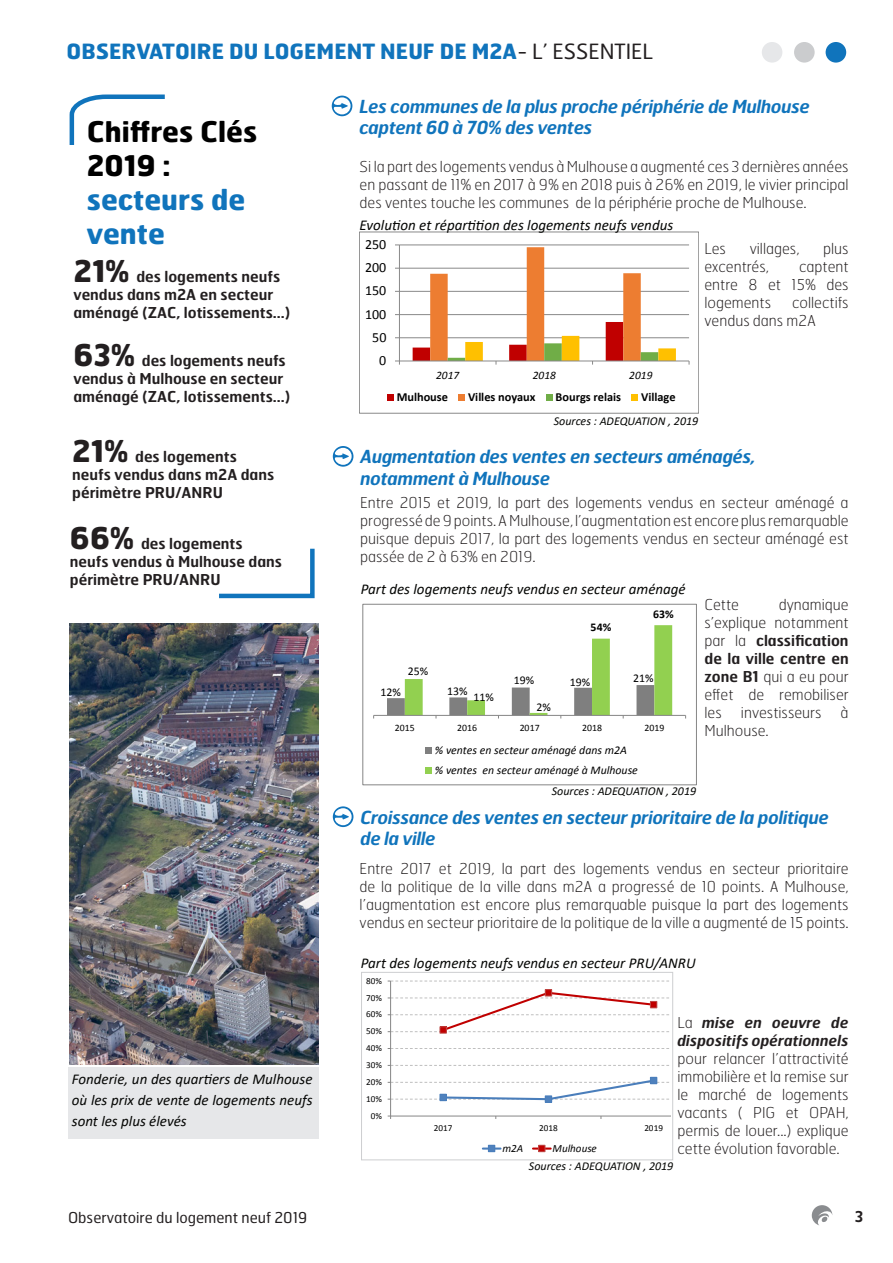
<style>
.page{position:relative;width:893px;height:1263px;background:#fff}
.page>*{position:absolute;margin:0;border:0;box-sizing:border-box;transform-origin:0 0}
.t1{font:700 28.5px/34.2px "Hermes FB";color:#000}
.t2{font:700 28.5px/34.2px "Hermes FB";color:#1074bc}
.t3{font:700 21px "Hermes FB";color:#1074bc}
._03__Chapeau_variant{font:italic 600 18px/21.6px "Hermes FB";letter-spacing:-.02em;color:#1074bc}
._04__Titre_intermédi{font:100 15px/18px "Hermes FB";color:#231f20;text-align:justify}
.t4{font:600 15px/18px "Hermes FB";color:#231f20}
._05__Texte_général_e{font:italic 15px/21px "Calibri";color:#040503;text-align:justify}
.t5{font:15px "Hermes FB";color:#231f20}
.t6{font:13.95px "Calibri";letter-spacing:.005em;color:#000}
.t7{font:700 12.3px "Calibri";color:#000}
._05__Texte_général_e-2{font:italic 12px "Calibri";color:#040503}
.t8{font:italic 11.85px/20.2px "Calibri";color:#000}
.t9{font:11.85px "Calibri";letter-spacing:.005em;color:#000}
.t10{font:700 11.85px "Calibri";color:#000}
.t11{font:italic 11.4px "Calibri";color:#000}
.t12{font:italic 11.1px "Calibri";color:#000}
.t13{font:9.75px "Calibri";color:#000}
.t14{font:9.15px "Calibri";color:#000}
.s1{font-weight:400;color:#231f20}
.s2{font-weight:700;font-size:30px}
.s3{font-weight:600}
.s4{font-weight:600;font-style:italic}
</style>
<div class="page">
<div style="left:826px;top:42px;width:20px;height:21px;background:#1074bc;border-radius:50%"></div>
<div style="left:794px;top:42px;width:21px;height:21px;background:#cbccce;border-radius:50%"></div>
<div style="left:762px;top:42px;width:20px;height:21px;background:#e6e7e9;border-radius:50%"></div>
<svg style="left:812px;top:1205px;width:20px;height:20px"></svg>
<img style="left:69px;top:624px;width:250px;height:440px">
<svg style="left:69px;top:94px;width:96px;height:51px"></svg>
<svg style="left:219px;top:548px;width:96px;height:51px"></svg>
<svg style="left:333px;top:446px;width:20px;height:21px"></svg>
<hr style="left:374px;top:715px;width:312px;height:1px;background:#868686">
<svg style="left:387px;top:625px;width:285px;height:93px"></svg>
<div style="left:425px;top:747px;width:7px;height:6px;background:#7f7f7f"></div>
<div style="left:425px;top:767px;width:7px;height:6px;background:#92d050"></div>
<div style="left:362px;top:604px;width:335px;height:181px;border:1px solid #868686"></div>
<svg style="left:333px;top:806px;width:20px;height:21px"></svg>
<svg style="left:387px;top:980px;width:284px;height:173px"></svg>
<svg style="left:332px;top:96px;width:20px;height:20px"></svg>
<hr style="left:399px;top:337px;width:290px;height:1px;background:#898989">
<hr style="left:399px;top:314px;width:290px;height:1px;background:#898989">
<hr style="left:399px;top:291px;width:290px;height:1px;background:#898989">
<hr style="left:399px;top:268px;width:290px;height:1px;background:#898989">
<hr style="left:399px;top:245px;width:290px;height:1px;background:#898989">
<hr style="left:399px;top:245px;width:1px;height:116px;background:#898989">
<hr style="left:399px;top:361px;width:290px;height:1px;background:#898989">
<svg style="left:413px;top:247px;width:263px;height:118px"></svg>
<div style="left:387px;top:394px;width:7px;height:7px;background:#c00000"></div>
<div style="left:458px;top:394px;width:7px;height:7px;background:#ed7d31"></div>
<div style="left:546px;top:394px;width:6px;height:7px;background:#70ad47"></div>
<div style="left:631px;top:394px;width:7px;height:7px;background:#ffc000"></div>
<div style="left:359px;top:232px;width:340px;height:181px;border:1px solid #898989"></div>
<div style="left:361px;top:972px;width:312px;height:188px;border:1px solid #cdced0"></div>
<div style="left:68px;top:1067px;width:251px;height:71px;background:#e6e7e9"></div>
<p class="t3" style="left:67px;top:38px;width:588px">OBSERVATOIRE DU LOGEMENT NEUF DE M2A<span class="s1">- L’ ESSENTIEL</span></p>
<p class="t1" style="left:87px;top:113px;width:172px">Chiffres Clés<br>2019 :</p>
<p class="t2" style="left:87px;top:182px;width:160px">secteurs de vente</p>
<p class="t4" style="left:73px;top:267px;width:219px"><span class="s2">21%</span> des logements neufs vendus dans m2A en secteur aménagé (ZAC, lotissements...)</p>
<p class="t4" style="left:73px;top:351px;width:219px"><span class="s2">63%</span> des logements neufs vendus à Mulhouse en secteur aménagé (ZAC, lotissements...)</p>
<p class="t4" style="left:72px;top:447px;width:204px"><span class="s2">21%</span> des logements neufs vendus dans m2A dans périmètre PRU/ANRU</p>
<p class="t4" style="left:70px;top:534px;width:214px"><span class="s2">66%</span> des logements neufs vendus à Mulhouse dans périmètre PRU/ANRU</p>
<p class="_05__Texte_général_e" style="left:72px;top:1068px;width:242px">Fonderie, un des quartiers de Mulhouse où les prix de vente de logements neufs sont les plus élevés</p>
<p class="_03__Chapeau_variant" style="left:359px;top:95px;width:452px">Les communes de la plus proche périphérie de Mulhouse captent 60 à 70% des ventes</p>
<p class="_04__Titre_intermédi" style="left:360px;top:157px;width:490px">Si la part des logements vendus à Mulhouse a augmenté ces 3 dernières années en passant de 11% en 2017 à 9% en 2018 puis à 26% en 2019, le vivier principal des ventes touche les communes de la périphérie proche de Mulhouse.</p>
<p class="_05__Texte_général_e" style="left:360px;top:214px;width:315px">Evolution et répartition des logements neufs vendus</p>
<p class="t6" style="left:365px;top:236px;width:23px">250</p>
<p class="t6" style="left:365px;top:259px;width:23px">200</p>
<p class="t6" style="left:365px;top:282px;width:23px">150</p>
<p class="t6" style="left:365px;top:305px;width:23px">100</p>
<p class="t6" style="left:372px;top:328px;width:16px">50</p>
<p class="t6" style="left:379px;top:352px;width:9px">0</p>
<p class="t11" style="left:436px;top:368px;width:25px">2017</p>
<p class="t11" style="left:533px;top:368px;width:25px">2018</p>
<p class="t11" style="left:629px;top:368px;width:25px">2019</p>
<p class="t7" style="left:397px;top:389px;width:53px">Mulhouse</p>
<p class="t7" style="left:468px;top:389px;width:69px">Villes noyaux</p>
<p class="t7" style="left:556px;top:389px;width:67px">Bourgs relais</p>
<p class="t7" style="left:641px;top:389px;width:36px">Village</p>
<p class="_04__Titre_intermédi" style="left:704px;top:239px;width:23px">Les</p>
<p class="_04__Titre_intermédi" style="left:750px;top:239px;width:51px">villages,</p>
<p class="_04__Titre_intermédi" style="left:823px;top:239px;width:27px">plus</p>
<p class="_04__Titre_intermédi" style="left:704px;top:257px;width:66px">excentrés,</p>
<p class="_04__Titre_intermédi" style="left:704px;top:257px;width:146px;text-indent:95px">captent entre 8 et 15% des logements</p>
<p class="_04__Titre_intermédi" style="left:704px;top:293px;width:146px;text-indent:88px">collectifs vendus dans m2A</p>
<p class="_05__Texte_général_e-2" style="left:554px;top:413px;width:146px">Sources : ADEQUATION , 2019</p>
<p class="_03__Chapeau_variant" style="left:360px;top:445px;width:397px">Augmentation des ventes en secteurs aménagés, notamment à Mulhouse</p>
<p class="_04__Titre_intermédi" style="left:360px;top:494px;width:490px">Entre 2015 et 2019, la part des logements vendus en secteur aménagé a progressé de 9 points. A Mulhouse, l’augmentation est encore plus remarquable puisque depuis 2017, la part des logements vendus en secteur aménagé est passée de 2 à 63% en 2019.</p>
<p class="_05__Texte_général_e" style="left:361px;top:578px;width:327px">Part des logements neufs vendus en secteur aménagé</p>
<p class="t9" style="left:408px;top:664px;width:22px">25%</p>
<p class="t9" style="left:380px;top:685px;width:22px">12%</p>
<p class="t9" style="left:447px;top:683px;width:22px">13%</p>
<p class="t9" style="left:473px;top:690px;width:22px">11%</p>
<p class="t10" style="left:591px;top:619px;width:22px">54%</p>
<p class="t10" style="left:653px;top:606px;width:22px">63%</p>
<p class="t9" style="left:514px;top:672px;width:22px">19%</p>
<p class="t9" style="left:570px;top:674px;width:22px">19%</p>
<p class="t9" style="left:633px;top:671px;width:22px">21%</p>
<p class="t9" style="left:537px;top:700px;width:16px">2%</p>
<p class="t13" style="left:395px;top:722px;width:21px">2015</p>
<p class="t13" style="left:457px;top:722px;width:21px">2016</p>
<p class="t13" style="left:520px;top:722px;width:21px">2017</p>
<p class="t13" style="left:582px;top:722px;width:21px">2018</p>
<p class="t13" style="left:644px;top:722px;width:21px">2019</p>
<p class="t8" style="left:435px;top:739px;width:204px">% ventes en secteur aménagé dans m2A % ventes en secteur aménagé à Mulhouse</p>
<p class="_05__Texte_général_e-2" style="left:552px;top:783px;width:146px">Sources : ADEQUATION , 2019</p>
<p class="_04__Titre_intermédi" style="left:704px;top:595px;width:146px;text-indent:74px">dynamique s’explique notamment par la <span class="s3">classification de la ville centre en zone B1</span> qui a eu pour effet de remobiliser les</p>
<p class="_04__Titre_intermédi" style="left:704px;top:595px;width:36px">Cette</p>
<p class="_04__Titre_intermédi" style="left:741px;top:703px;width:82px">investisseurs</p>
<p class="_04__Titre_intermédi" style="left:841px;top:703px;width:9px">à</p>
<p class="_04__Titre_intermédi" style="left:704px;top:721px;width:66px">Mulhouse.</p>
<p class="_03__Chapeau_variant" style="left:360px;top:805px;width:470px">Croissance des ventes en secteur prioritaire de la politique de la ville</p>
<p class="_04__Titre_intermédi" style="left:360px;top:859px;width:491px">Entre 2017 et 2019, la part des logements vendus en secteur prioritaire de la politique de la ville dans m2A a progressé de 10 points. A Mulhouse, l’augmentation est encore plus remarquable puisque la part des logements vendus en secteur prioritaire de la politique de la ville a augmenté de 15 points.</p>
<p class="_05__Texte_général_e" style="left:361px;top:951px;width:336px">Part des logements neufs vendus en secteur PRU/ANRU</p>
<p class="t14" style="left:366px;top:975px;width:17px">80%</p>
<p class="t14" style="left:366px;top:992px;width:17px">70%</p>
<p class="t14" style="left:366px;top:1008px;width:17px">60%</p>
<p class="t14" style="left:366px;top:1025px;width:17px">50%</p>
<p class="t14" style="left:366px;top:1042px;width:17px">40%</p>
<p class="t14" style="left:366px;top:1059px;width:17px">30%</p>
<p class="t14" style="left:366px;top:1076px;width:17px">20%</p>
<p class="t14" style="left:366px;top:1093px;width:17px">10%</p>
<p class="t14" style="left:371px;top:1110px;width:13px">0%</p>
<p class="t14" style="left:434px;top:1122px;width:20px">2017</p>
<p class="t14" style="left:539px;top:1122px;width:20px">2018</p>
<p class="t14" style="left:644px;top:1122px;width:20px">2019</p>
<p class="t12" style="left:502px;top:1140px;width:22px">m2A</p>
<p class="t12" style="left:553px;top:1140px;width:46px">Mulhouse</p>
<p class="_04__Titre_intermédi" style="left:677px;top:1013px;width:173px">La <span class="s4">mise en oeuvre de dispositifs opérationnels </span>pour relancer l’attractivité immobilière et la remise sur le marché de logements vacants ( PIG et OPAH, permis de louer...) explique cette évolution favorable.</p>
<p class="_05__Texte_général_e-2" style="left:529px;top:1157px;width:146px">Sources : ADEQUATION , 2019</p>
<p class="t5" style="left:68px;top:1207px;width:241px">Observatoire du logement neuf 2019</p>
<p class="t4" style="left:855px;top:1207px;width:10px">3</p>
</div>
